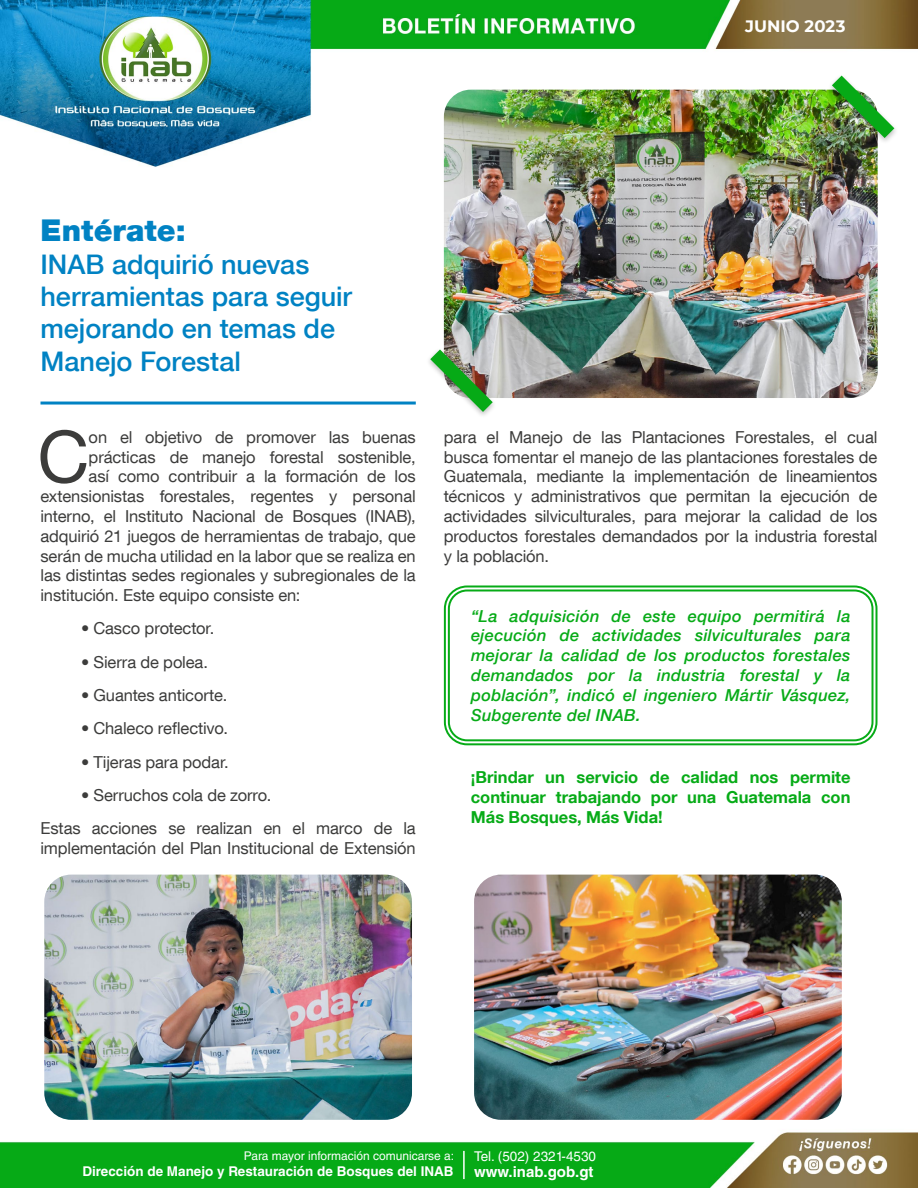
<style>
.page{position:relative;width:918px;height:1188px;background:#fff}
.page>*{position:absolute;margin:0;border:0;box-sizing:border-box;transform-origin:0 0}
.t1{font:72px "Helvetica Neue LT Com";color:#3c3c3b}
.t2{font:900 30px "Helvetica Neue LT Com";letter-spacing:.005em;color:#0082c3}
.t3{font:500 27px/32.4px "Helvetica Neue LT Com";color:#0082c3}
.t4{font:16.5px/19.8px "Helvetica Neue LT Com";letter-spacing:-.005em;color:#3c3c3b}
.t5{font:italic 500 16.5px/19.8px "Helvetica Neue LT Com";letter-spacing:.015em;color:#07ab17;text-align:justify}
.t6{font:700 16.5px/19.8px "Helvetica Neue LT Com";color:#07ab17;text-align:justify}
.t7{font:700 16.5px "Montserrat";letter-spacing:.005em;color:#fff}
.t8{font:700 15px "Helvetica LT Std";color:#fff}
.t9{font:700 13.5px "Helvetica LT Std";color:#fff}
.t10{font:13.5px "Helvetica LT Std";color:#fff}
.t11{font:12px "Helvetica LT Std";color:#fff}
</style>
<div class="page">
<img style="left:0;top:0;width:918px;height:1188px">
<img style="left:444px;top:90px;width:434px;height:308px">
<hr style="left:463px;top:1151px;width:2px;height:28px;background:#fff">
<hr style="left:40px;top:402px;width:376px;height:3px;background:#0082c3">
<div style="left:827px;top:74px;width:72px;height:71px;background:#000;opacity:.25"></div>
<img style="left:832px;top:76px;width:62px;height:62px">
<div style="left:426px;top:348px;width:71px;height:71px;background:#000;opacity:.25"></div>
<svg style="left:430px;top:349px;width:63px;height:63px"></svg>
<img style="left:44px;top:875px;width:368px;height:245px">
<img style="left:474px;top:875px;width:368px;height:245px">
<div style="left:444px;top:585px;width:434px;height:160px;border:2px solid #07ab17;border-radius:22px"></div>
<div style="left:448px;top:589px;width:425px;height:152px;border:2px solid #07ab17;border-radius:18px"></div>
<p class="t7" style="left:745px;top:14px;width:102px">JUNIO 2023</p>
<h2 class="t2" style="left:40px;top:212px;width:147px">Entérate:</h2>
<h3 class="t3" style="left:40px;top:247px;width:313px">INAB adquirió nuevas herramientas para seguir mejorando en temas de<br>Manejo Forestal</h3>
<h1 class="t1" style="left:37px;top:412px;width:53px">C</h1>
<p class="t4" style="left:89px;top:427px;width:329px">on el objetivo de promover las buenas</p>
<p class="t4" style="left:89px;top:446px;width:329px">prácticas de manejo forestal sostenible,</p>
<p class="t4" style="left:89px;top:466px;width:329px">así como contribuir a la formación de los</p>
<p class="t4" style="left:40px;top:486px;width:377px">extensionistas forestales, regentes y personal</p>
<p class="t4" style="left:40px;top:506px;width:377px">interno, el Instituto Nacional de Bosques (INAB),</p>
<p class="t4" style="left:40px;top:526px;width:377px">adquirió 21 juegos de herramientas de trabajo, que</p>
<p class="t4" style="left:40px;top:545px;width:377px">serán de mucha utilidad en la labor que se realiza en</p>
<p class="t4" style="left:40px;top:565px;width:377px">las distintas sedes regionales y subregionales de la</p>
<p class="t4" style="left:40px;top:585px;width:261px">institución. Este equipo consiste en:</p>
<p class="t4" style="left:81px;top:618px;width:135px">• Casco protector.</p>
<p class="t4" style="left:81px;top:652px;width:129px">• Sierra de polea.</p>
<p class="t4" style="left:81px;top:685px;width:148px">• Guantes anticorte.</p>
<p class="t4" style="left:81px;top:718px;width:149px">• Chaleco reflectivo.</p>
<p class="t4" style="left:81px;top:752px;width:149px">• Tijeras para podar.</p>
<p class="t4" style="left:40px;top:778px;width:377px;line-height:33.3px;text-indent:41px">• Serruchos cola de zorro.<br>Estas acciones se realizan en el marco de la</p>
<p class="t4" style="left:40px;top:838px;width:377px">implementación del Plan Institucional de Extensión</p>
<p class="t4" style="left:444px;top:427px;width:435px;text-align:justify">para el Manejo de las Plantaciones Forestales, el cual busca fomentar el manejo de las plantaciones forestales de Guatemala, mediante la implementación de lineamientos técnicos y administrativos que permitan la ejecución de actividades silviculturales, para mejorar la calidad de los productos forestales demandados por la industria forestal y la población.</p>
<p class="t5" style="left:471px;top:606px;width:381px">“La adquisición de este equipo permitirá la ejecución de actividades silviculturales para mejorar la calidad de los productos forestales demandados por la industria forestal y la población”, indicó el ingeniero Mártir Vásquez, Subgerente del INAB.</p>
<p class="t6" style="left:471px;top:767px;width:381px">¡Brindar un servicio de calidad nos permite continuar trabajando por una Guatemala con Más Bosques, Más Vida!</p>
<p class="t11" style="left:244px;top:1149px;width:212px">Para mayor información comunicarse a:</p>
<p class="t9" style="left:82px;top:1164px;width:373px">Dirección de Manejo y Restauración de Bosques del INAB</p>
<p class="t10" style="left:474px;top:1148px;width:124px">Tel. (502) 2321-4530</p>
<p class="t8" style="left:474px;top:1163px;width:121px">www.inab.gob.gt</p>
</div>
